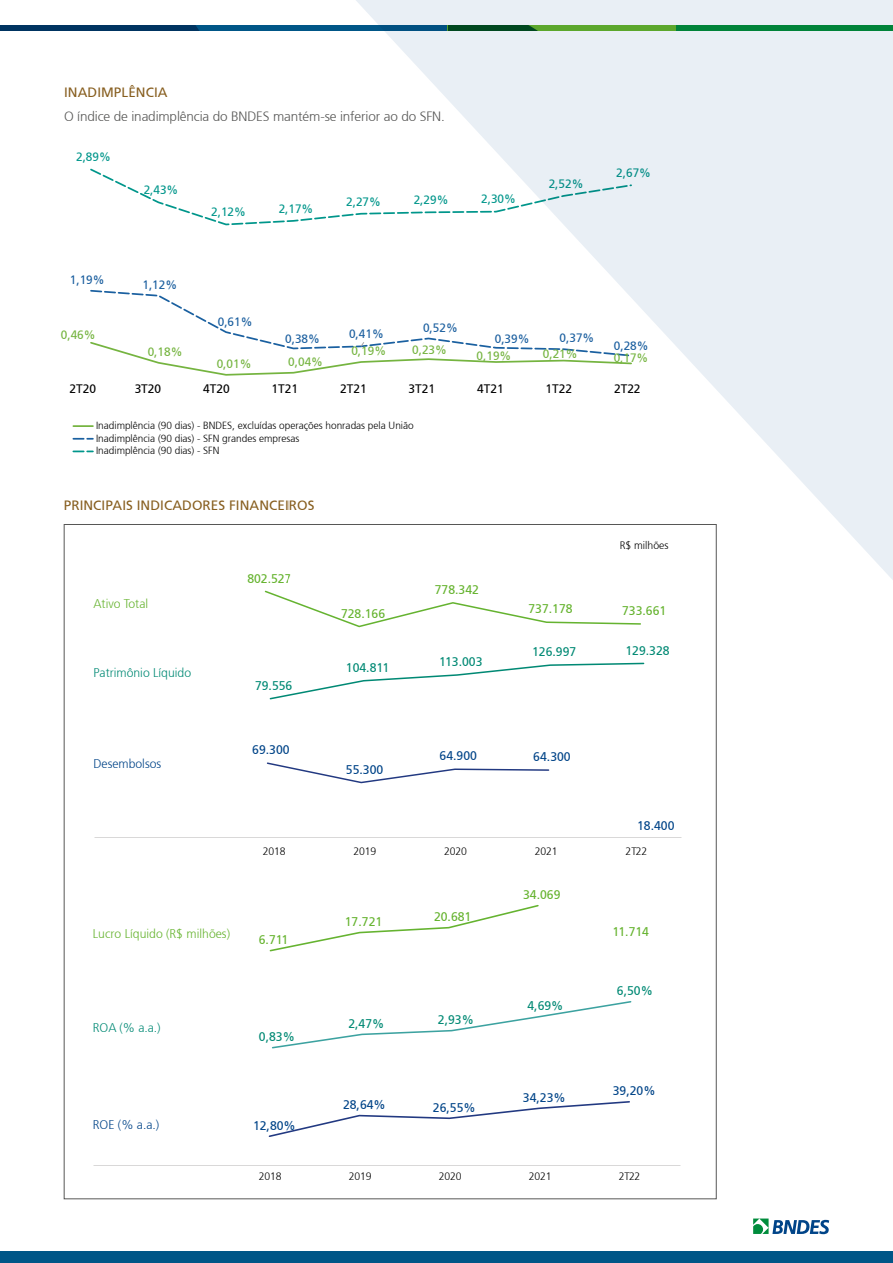
<style>
.page{position:relative;width:893px;height:1263px;background:#fff}
.page>*{position:absolute;margin:0;border:0;box-sizing:border-box;transform-origin:0 0}
.t1{font:300 13.5px "Frutiger 45";letter-spacing:-.01em;color:#575756}
.t2{font:13.5px "Frutiger 55 Roman";letter-spacing:.005em;color:#875e1f}
.t3{font:12.6px "Frutiger 55 Roman";color:#65b32e}
.t4{font:12.6px "Frutiger 55 Roman";color:#048}
.t5{font:12.6px "Frutiger 55 Roman";color:#008974}
.t6{font:300 12.6px "Frutiger 45";color:#65b32e}
.t7{font:300 12.6px "Frutiger 45";color:#008974}
.t8{font:300 12.6px "Frutiger 45";color:#048}
.t9{font:12.3px "Frutiger 55 Roman";color:#000}
.t10{font:12.15px "Frutiger 55 Roman";color:#75b440}
.t11{font:12.15px "Frutiger 55 Roman";color:#1b5f9f}
.t12{font:12.15px "Frutiger 55 Roman";color:#00968b}
.t13{font:300 10.8px "Frutiger 45";letter-spacing:-.015em;color:#000}
.t14{font:300 10.8px "Frutiger 45";letter-spacing:.005em;color:#000}
.t15{font:300 10.35px/12.6px "Frutiger 45";color:#000}
</style>
<div class="page">
<div style="left:0;top:26px;width:449px;height:5px;background:#005687"></div>
<svg style="left:0;top:26px;width:199px;height:5px"></svg>
<svg style="left:753px;top:1218px;width:76px;height:16px"></svg>
<div style="left:0;top:1251px;width:893px;height:12px;background:#005687"></div>
<svg style="left:269px;top:904px;width:270px;height:48px"></svg>
<svg style="left:272px;top:1001px;width:360px;height:48px"></svg>
<svg style="left:268px;top:1101px;width:362px;height:36px"></svg>
<svg style="left:266px;top:762px;width:284px;height:22px"></svg>
<svg style="left:264px;top:590px;width:377px;height:38px"></svg>
<svg style="left:269px;top:662px;width:376px;height:38px"></svg>
<svg style="left:290px;top:0;width:603px;height:607px"></svg>
<div style="left:46px;top:134px;width:618px;height:328px;background:#fff"></div>
<hr style="left:73px;top:425px;width:20px;height:2px;background:#75b440">
<svg style="left:73px;top:438px;width:20px;height:2px"></svg>
<svg style="left:73px;top:451px;width:20px;height:1px"></svg>
<svg style="left:90px;top:167px;width:543px;height:59px"></svg>
<svg style="left:90px;top:289px;width:543px;height:87px"></svg>
<h1 class="t2" style="left:64px;top:85px;width:105px">INADIMPLÊNCIA</h1>
<h1 class="t1" style="left:64px;top:109px;width:382px">O índice de inadimplência do BNDES mantém-se inferior ao do SFN.</h1>
<p class="t12" style="left:76px;top:150px;width:36px">2,89%</p>
<p class="t12" style="left:144px;top:183px;width:36px">2,43%</p>
<p class="t11" style="left:70px;top:273px;width:36px">1,19%</p>
<p class="t11" style="left:142px;top:277px;width:36px">1,12%</p>
<p class="t10" style="left:61px;top:327px;width:36px">0,46%</p>
<p class="t10" style="left:148px;top:344px;width:36px">0,18%</p>
<p class="t12" style="left:211px;top:205px;width:36px">2,12%</p>
<p class="t12" style="left:279px;top:201px;width:36px">2,17%</p>
<p class="t12" style="left:346px;top:194px;width:36px">2,27%</p>
<p class="t12" style="left:414px;top:193px;width:36px">2,29%</p>
<p class="t12" style="left:481px;top:192px;width:36px">2,30%</p>
<p class="t12" style="left:549px;top:176px;width:36px">2,52%</p>
<p class="t12" style="left:616px;top:166px;width:36px">2,67%</p>
<p class="t11" style="left:218px;top:314px;width:36px">0,61%</p>
<p class="t11" style="left:423px;top:320px;width:36px">0,52%</p>
<p class="t11" style="left:285px;top:332px;width:36px">0,38%</p>
<p class="t11" style="left:349px;top:327px;width:36px">0,41%</p>
<p class="t10" style="left:351px;top:344px;width:36px">0,19%</p>
<p class="t10" style="left:412px;top:342px;width:36px">0,23%</p>
<p class="t10" style="left:217px;top:357px;width:36px">0,01%</p>
<p class="t10" style="left:288px;top:355px;width:36px">0,04%</p>
<p class="t11" style="left:495px;top:332px;width:36px">0,39%</p>
<p class="t11" style="left:560px;top:330px;width:36px">0,37%</p>
<p class="t11" style="left:614px;top:339px;width:36px">0,28%</p>
<p class="t10" style="left:477px;top:348px;width:36px">0,19%</p>
<p class="t10" style="left:543px;top:346px;width:36px">0,21%</p>
<p class="t10" style="left:614px;top:351px;width:36px">0,17%</p>
<p class="t9" style="left:70px;top:382px;width:28px">2T20</p>
<p class="t9" style="left:135px;top:382px;width:28px">3T20</p>
<p class="t9" style="left:203px;top:382px;width:28px">4T20</p>
<p class="t9" style="left:272px;top:382px;width:28px">1T21</p>
<p class="t9" style="left:340px;top:382px;width:28px">2T21</p>
<p class="t9" style="left:409px;top:382px;width:28px">3T21</p>
<p class="t9" style="left:477px;top:382px;width:28px">4T21</p>
<p class="t9" style="left:546px;top:382px;width:28px">1T22</p>
<p class="t9" style="left:614px;top:382px;width:28px">2T22</p>
<p class="t15" style="left:96px;top:419px;width:319px">Inadimplência (90 dias) - BNDES, excluídas operações honradas pela União<br>Inadimplência (90 dias) - SFN grandes empresas<br>Inadimplência (90 dias) - SFN</p>
<h1 class="t2" style="left:64px;top:497px;width:252px">PRINCIPAIS INDICADORES FINANCEIROS</h1>
<p class="t6" style="left:93px;top:597px;width:56px">Ativo Total</p>
<p class="t7" style="left:93px;top:665px;width:99px">Patrimônio Líquido</p>
<p class="t8" style="left:93px;top:756px;width:69px">Desembolsos</p>
<p class="t3" style="left:247px;top:571px;width:46px">802.527</p>
<p class="t5" style="left:255px;top:678px;width:39px">79.556</p>
<p class="t4" style="left:252px;top:742px;width:39px">69.300</p>
<p class="t3" style="left:341px;top:606px;width:46px">728.166</p>
<p class="t5" style="left:346px;top:660px;width:45px">104.811</p>
<p class="t4" style="left:346px;top:762px;width:39px">55.300</p>
<p class="t3" style="left:435px;top:582px;width:46px">778.342</p>
<p class="t5" style="left:439px;top:654px;width:45px">113.003</p>
<p class="t14" style="left:620px;top:539px;width:50px">R$ milhões</p>
<p class="t3" style="left:528px;top:602px;width:46px">737.178</p>
<p class="t3" style="left:622px;top:603px;width:46px">733.661</p>
<p class="t5" style="left:532px;top:644px;width:46px">126.997</p>
<p class="t5" style="left:625px;top:643px;width:46px">129.328</p>
<p class="t4" style="left:440px;top:749px;width:39px">64.900</p>
<p class="t4" style="left:533px;top:749px;width:39px">64.300</p>
<p class="t4" style="left:637px;top:818px;width:39px">18.400</p>
<p class="t13" style="left:263px;top:845px;width:24px">2018</p>
<p class="t13" style="left:353px;top:845px;width:24px">2019</p>
<p class="t13" style="left:444px;top:845px;width:24px">2020</p>
<p class="t13" style="left:535px;top:845px;width:24px">2021</p>
<p class="t13" style="left:626px;top:845px;width:23px">2T22</p>
<p class="t6" style="left:93px;top:927px;width:139px">Lucro Líquido (R$ milhões)</p>
<p class="t7" style="left:93px;top:1021px;width:69px">ROA (% a.a.)</p>
<p class="t8" style="left:93px;top:1117px;width:68px">ROE (% a.a.)</p>
<p class="t3" style="left:259px;top:932px;width:31px">6.711</p>
<p class="t5" style="left:259px;top:1029px;width:37px">0,83%</p>
<p class="t4" style="left:253px;top:1118px;width:44px">12,80%</p>
<p class="t3" style="left:345px;top:914px;width:39px">17.721</p>
<p class="t3" style="left:434px;top:909px;width:39px">20.681</p>
<p class="t5" style="left:348px;top:1016px;width:37px">2,47%</p>
<p class="t5" style="left:438px;top:1012px;width:37px">2,93%</p>
<p class="t4" style="left:343px;top:1097px;width:44px">28,64%</p>
<p class="t4" style="left:433px;top:1100px;width:44px">26,55%</p>
<p class="t3" style="left:523px;top:887px;width:39px">34.069</p>
<p class="t5" style="left:527px;top:998px;width:37px">4,69%</p>
<p class="t4" style="left:523px;top:1090px;width:44px">34,23%</p>
<p class="t3" style="left:613px;top:924px;width:38px">11.714</p>
<p class="t5" style="left:617px;top:983px;width:37px">6,50%</p>
<p class="t4" style="left:613px;top:1083px;width:44px">39,20%</p>
<p class="t13" style="left:259px;top:1170px;width:24px">2018</p>
<p class="t13" style="left:349px;top:1170px;width:24px">2019</p>
<p class="t13" style="left:439px;top:1170px;width:24px">2020</p>
<p class="t13" style="left:529px;top:1170px;width:24px">2021</p>
<p class="t13" style="left:619px;top:1170px;width:23px">2T22</p>
</div>
